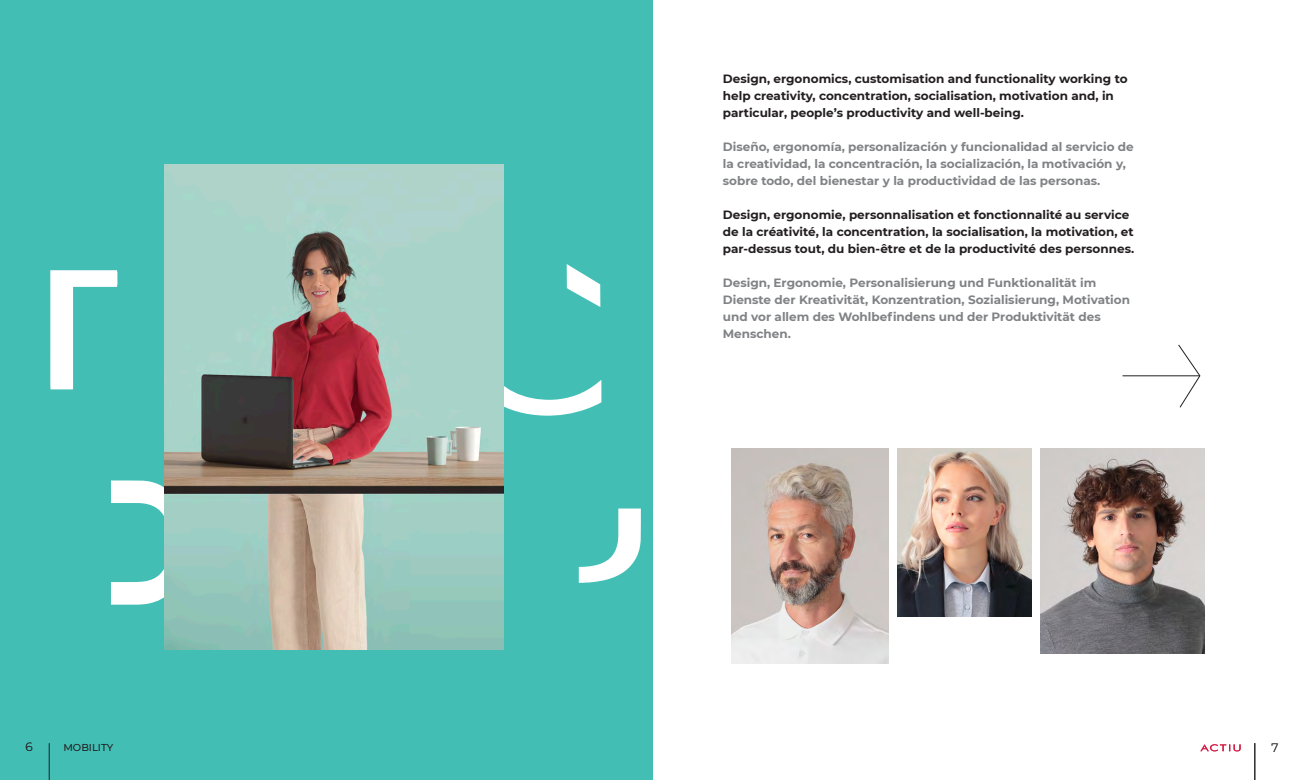
<style>
.page{position:relative;width:1304px;height:780px;background:#fff}
.page>*{position:absolute;margin:0;border:0;box-sizing:border-box;transform-origin:0 0}
.t1{font:700 12px/17px "Montserrat";color:#808285}
.t2{font:700 12px/17px "Montserrat";color:#231f20}
.t3{font:300 12px "Montserrat";color:#231f20}
.t4{font:500 10px "Montserrat";color:#231f20}
</style>
<div class="page">
<div style="left:0;top:0;width:653px;height:780px;background:#42beb5"></div>
<svg style="left:504px;top:380px;width:97px;height:36px"></svg>
<svg style="left:50px;top:270px;width:68px;height:119px"></svg>
<svg style="left:111px;top:480px;width:54px;height:124px"></svg>
<svg style="left:579px;top:508px;width:62px;height:75px"></svg>
<svg style="left:567px;top:264px;width:33px;height:43px"></svg>
<svg style="left:1177px;top:344px;width:24px;height:64px"></svg>
<hr style="left:1122px;top:375px;width:78px;height:1px;background:#231f20">
<img style="left:165px;top:165px;width:339px;height:484px">
<img style="left:1040px;top:449px;width:165px;height:204px">
<img style="left:731px;top:449px;width:158px;height:214px">
<img style="left:897px;top:449px;width:135px;height:167px">
<hr style="left:49px;top:743px;width:1px;height:37px;background:#231f20">
<hr style="left:1255px;top:743px;width:1px;height:37px;background:#231f20">
<svg style="left:1200px;top:744px;width:41px;height:7px"></svg>
<p class="t2" style="left:723px;top:69px;width:406px">Design, ergonomics, customisation and functionality working to help creativity, concentration, socialisation, motivation and, in particular, people’s productivity and well-being.</p>
<p class="t1" style="left:723px;top:137px;width:412px">Diseño, ergonomía, personalización y funcionalidad al servicio de la creatividad, la concentración, la socialización, la motivación y, sobre todo, del bienestar y la productividad de las personas.</p>
<p class="t2" style="left:723px;top:205px;width:413px">Design, ergonomie, personnalisation et fonctionnalité au service de la créativité, la concentration, la socialisation, la motivation, et par-dessus tout, du bien-être et de la productivité des personnes.</p>
<p class="t1" style="left:723px;top:273px;width:409px">Design, Ergonomie, Personalisierung und Funktionalität im Dienste der Kreativität, Konzentration, Sozialisierung, Motivation und vor allem des Wohlbefindens und der Produktivität des Menschen.</p>
<p class="t3" style="left:25px;top:739px;width:9px">6</p>
<p class="t4" style="left:63px;top:740px;width:51px">MOBILITY</p>
<p class="t3" style="left:1271px;top:739px;width:8px">7</p>
</div>
